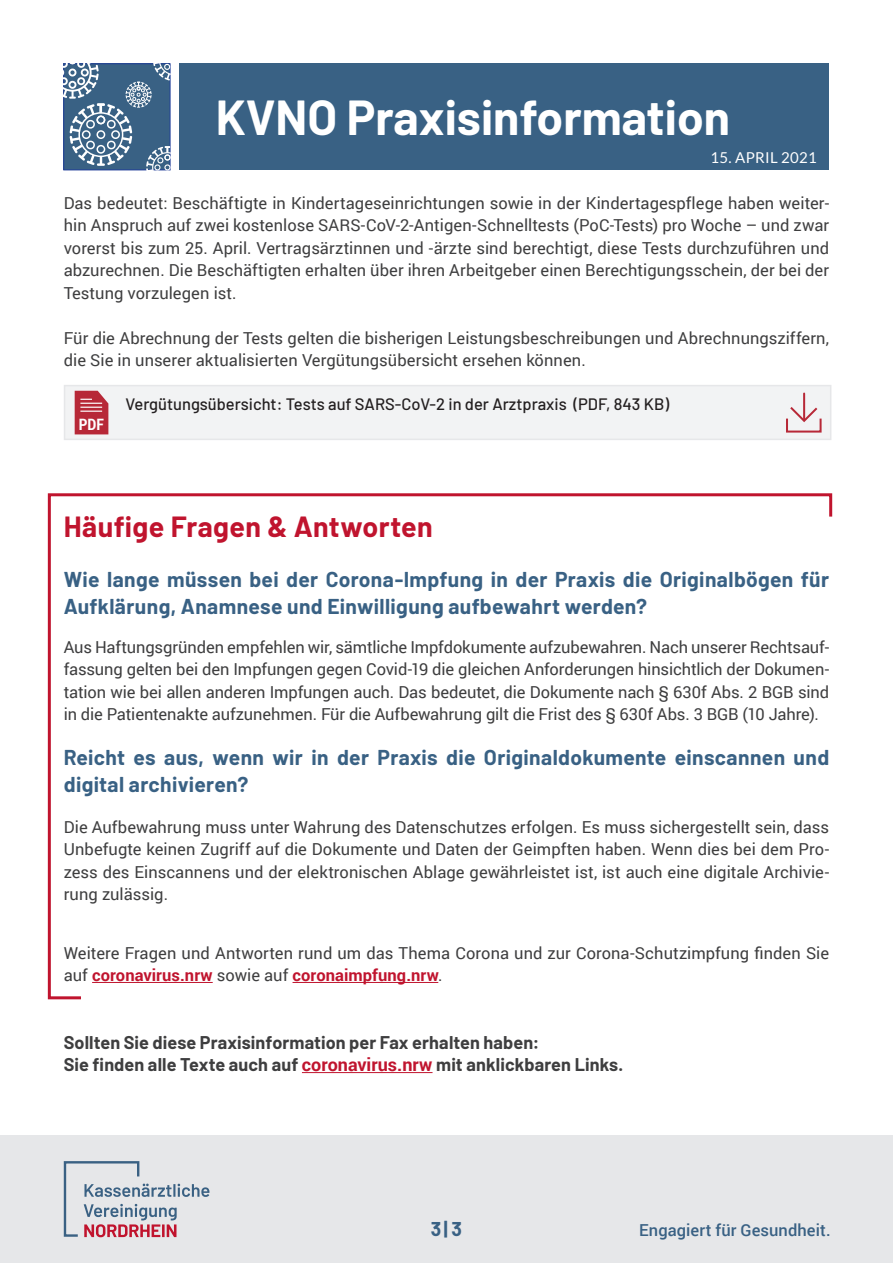
<style>
.page{position:relative;width:893px;height:1263px;background:#fff}
.page>*{position:absolute;margin:0;border:0;box-sizing:border-box;transform-origin:0 0}
.t1{font:700 48px "Barlow";color:#fff}
._1_0_-_Fließtext_-_1{font:700 28.5px "Barlow";letter-spacing:.015em;color:#c0142e}
._1_0_-_Fließtext_-_1-2{font:700 21px/27px "Barlow";letter-spacing:.015em;color:#396184}
.t2{font:700 19.5px "Barlow";color:#396184}
._1_0_-_Fließtext_-_1-3{font:700 18px/22.5px "Barlow";letter-spacing:.005em;color:#3e3e3f}
._1_0_-_Fließtext_-_1-4{font:16.5px/22.5px "Roboto";letter-spacing:.005em;color:#3e3e3f;text-align:justify}
.t3{font:500 16.5px "Barlow";color:#231f20}
.t4{font:500 16.5px "Roboto";letter-spacing:.005em;color:#396184}
.t5{font:700 condensed 15.6px "Roboto";color:#fff}
.t6{font:15px "Lato";letter-spacing:.02em;color:#fff}
.s1{font-weight:700;color:#c0142e}
.s2{font-family:"Roboto";color:#c0142e}
</style>
<div class="page">
<div style="left:180px;top:64px;width:649px;height:106px;background:#396184"></div>
<svg style="left:64px;top:64px;width:106px;height:106px;background:#5c7d9a"></svg>
<div style="left:0;top:1135px;width:893px;height:128px;background:#e6e7e9"></div>
<svg style="left:64px;top:1161px;width:145px;height:76px"></svg>
<hr style="left:302px;top:1072px;width:131px;height:1px;background:#c0142e">
<div style="left:64px;top:385px;width:767px;height:55px;background:#f2f3f4;border:2px solid #e6e7e9"></div>
<svg style="left:75px;top:391px;width:33px;height:43px"></svg>
<div style="left:786px;top:418px;width:36px;height:15px;border:2px solid #b72837"></div>
<svg style="left:788px;top:405px;width:31px;height:19px"></svg>
<hr style="left:803px;top:393px;width:2px;height:26px;background:#b72837">
<svg style="left:47px;top:493px;width:786px;height:507px"></svg>
<h1 class="t1" style="left:216px;top:82px;width:516px">KVNO Praxisinformation</h1>
<p class="t6" style="left:711px;top:149px;width:108px">15. APRIL 2021</p>
<p class="_1_0_-_Fließtext_-_1-4" style="left:64px;top:191px;width:767px">Das bedeutet: Beschäftigte in Kindertageseinrichtungen sowie in der Kindertagespflege haben weiter&shy;hin Anspruch auf zwei kostenlose SARS-CoV-2-Antigen-Schnelltests (PoC-Tests) pro Woche – und zwar vorerst bis zum 25. April. Vertragsärztinnen und -ärzte sind berechtigt, diese Tests durchzuführen und abzurechnen. Die Beschäftigten erhalten über ihren Arbeitgeber einen Berechtigungsschein, der bei der Testung vorzulegen ist.</p>
<p class="_1_0_-_Fließtext_-_1-4" style="left:64px;top:326px;width:767px">Für die Abrechnung der Tests gelten die bisherigen Leistungsbeschreibungen und Abrechnungsziffern, die Sie in unserer aktualisierten Vergütungsübersicht ersehen können.</p>
<p class="t5" style="left:79px;top:413px;width:27px">PDF</p>
<p class="t3" style="left:125px;top:392px;width:545px">Vergütungsübersicht: Tests auf SARS-CoV-2 in der Arztpraxis (PDF, 843 KB)</p>
<p class="_1_0_-_Fließtext_-_1" style="left:64px;top:506px;width:370px">Häufige Fragen &amp; Antworten</p>
<p class="_1_0_-_Fließtext_-_1-2" style="left:64px;top:564px;width:767px">Wie lange müssen bei der Corona-Impfung in der Praxis die Originalbögen für<br>Aufklärung, Anamnese und Einwilligung aufbewahrt werden?</p>
<p class="_1_0_-_Fließtext_-_1-4" style="left:64px;top:635px;width:767px">Aus Haftungsgründen empfehlen wir, sämtliche Impfdokumente aufzubewahren. Nach unserer Rechtsauf&shy;fassung gelten bei den Impfungen gegen Covid-19 die gleichen Anforderungen hinsichtlich der Dokumen&shy;tation wie bei allen anderen Impfungen auch. Das bedeutet, die Dokumente nach § 630f Abs. 2 BGB sind in die Patientenakte aufzunehmen. Für die Aufbewahrung gilt die Frist des § 630f Abs. 3 BGB (10 Jahre).</p>
<p class="_1_0_-_Fließtext_-_1-2" style="left:64px;top:742px;width:767px">Reicht es aus, wenn wir in der Praxis die Originaldokumente einscannen und digital archivieren?</p>
<p class="_1_0_-_Fließtext_-_1-4" style="left:64px;top:815px;width:767px">Die Aufbewahrung muss unter Wahrung des Datenschutzes erfolgen. Es muss sichergestellt sein, dass Unbefugte keinen Zugriff auf die Dokumente und Daten der Geimpften haben. Wenn dies bei dem Pro&shy;zess des Einscannens und der elektronischen Ablage gewährleistet ist, ist auch eine digitale Archivie&shy;rung zulässig.</p>
<p class="_1_0_-_Fließtext_-_1-4" style="left:64px;top:941px;width:767px">Weitere Fragen und Antworten rund um das Thema Corona und zur Corona-Schutzimpfung finden Sie auf <span class="s1">coronavirus.nrw</span> sowie auf <span class="s1">coronaimpfung.nrw</span>.</p>
<p class="_1_0_-_Fließtext_-_1-3" style="left:64px;top:1030px;width:561px">Sollten Sie diese Praxisinformation per Fax erhalten haben:<br>Sie finden alle Texte auch auf <span class="s2">coronavirus.nrw</span> mit anklickbaren Links.</p>
<p class="t2" style="left:431px;top:1214px;width:33px">3| 3</p>
<p class="t4" style="left:639px;top:1218px;width:193px">Engagiert für Gesundheit.</p>
</div>
